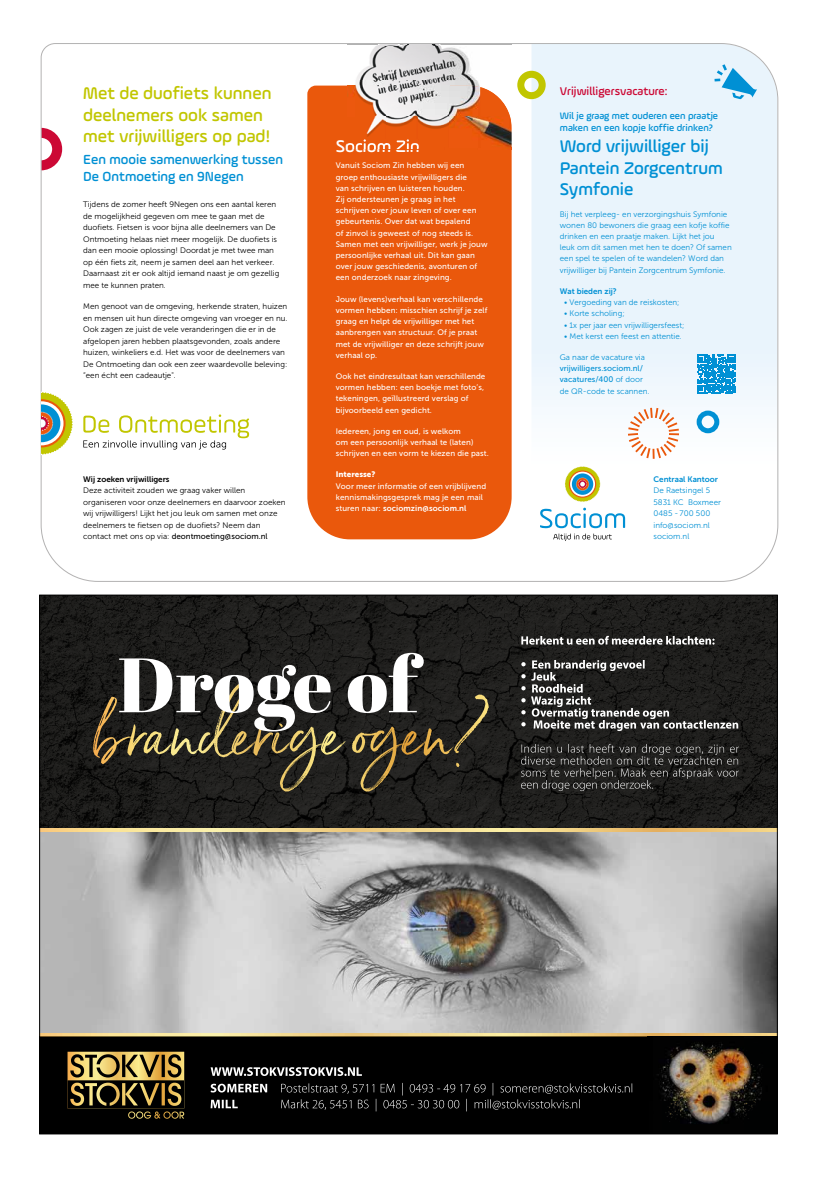
<style>
.page{position:relative;width:820px;height:1177px;background:#fff}
.page>*{position:absolute;margin:0;border:0;box-sizing:border-box;transform-origin:0 0}
.t1{font:500 18px/21.6px "Ample Soft";color:#c1c600}
.t2{font:500 18px/21.6px "Ample Soft";color:#0090d4}
.t3{font:500 18px "Ample Soft";color:#fff}
.t4{font:500 14px/16.8px "Ample Soft";color:#0090d4}
.t5{font:500 12px "Ample Soft";color:#cc0935}
.t6{font:500 10px/12px "Ample Soft";color:#0090d4}
.t7{font:8px/11.2px "Museo Sans 500";letter-spacing:.01em;color:#fff}
.t8{font:8px/11.5px "Museo Sans 300";color:#000}
.t9{font:8px/11.2px "Museo Sans 300";color:#0090d4}
.t10{font:8px/11.2px "Museo Sans 500";color:#0090d4}
.t11{font:8px "Museo Sans 500";color:#000}
.t12{font:8px "Museo Sans 700";letter-spacing:.01em;color:#fff}
.t13{font:8px "Museo Sans 700";color:#0090d4}
.t14{font:8px "Museo Sans 700";color:#000}
.t15{font:8px "Museo Sans 900";color:#fff}
.s1{font-family:"Museo Sans 300"}
.s2{font-family:"Museo Sans 500"}
</style>
<div class="page">
<div style="left:40px;top:595px;width:737px;height:538px;background:#000"></div>
<svg style="left:41px;top:1035px;width:734px;height:1px"></svg>
<img style="left:41px;top:596px;width:734px;height:439px">
<svg style="left:119px;top:653px;width:304px;height:92px;background:#615f59"></svg>
<svg style="left:521px;top:744px;width:217px;height:47px;background:#323230"></svg>
<svg style="left:521px;top:660px;width:217px;height:71px;background:#3e3d3c"></svg>
<svg style="left:521px;top:636px;width:193px;height:8px;background:#767574"></svg>
<svg style="left:210px;top:1099px;width:28px;height:9px"></svg>
<svg style="left:210px;top:1083px;width:57px;height:9px"></svg>
<svg style="left:281px;top:1082px;width:351px;height:29px"></svg>
<svg style="left:210px;top:1067px;width:152px;height:8px"></svg>
<svg style="left:67px;top:1051px;width:117px;height:57px"></svg>
<img style="left:657px;top:1043px;width:106px;height:81px">
<svg style="left:41px;top:43px;width:737px;height:539px"></svg>
<svg style="left:714px;top:64px;width:42px;height:35px"></svg>
<svg style="left:696px;top:354px;width:39px;height:39px;background:#2ea4dc"></svg>
<div style="left:307px;top:86px;width:204px;height:453px;background:#ea580c"></div>
<img style="left:511px;top:47px;width:1px;height:100px">
<img style="left:347px;top:45px;width:33px;height:20px">
<img style="left:380px;top:45px;width:131px;height:2px">
<img style="left:347px;top:65px;width:8px;height:74px">
<img style="left:347px;top:44px;width:164px;height:1px">
<img style="left:418px;top:147px;width:93px;height:2px">
<img style="left:347px;top:139px;width:71px;height:10px">
<img style="left:355px;top:47px;width:156px;height:33px">
<img style="left:355px;top:80px;width:125px;height:6px">
<img style="left:480px;top:80px;width:31px;height:6px">
<img style="left:355px;top:86px;width:156px;height:61px">
<img style="left:355px;top:139px;width:63px;height:8px">
<svg style="left:42px;top:391px;width:31px;height:64px"></svg>
<svg style="left:83px;top:414px;width:166px;height:35px"></svg>
<svg style="left:540px;top:466px;width:85px;height:75px"></svg>
<svg style="left:625px;top:406px;width:55px;height:54px"></svg>
<div style="left:696px;top:410px;width:23px;height:23px;border:5px solid #0090d4;border-radius:50%"></div>
<h1 class="t1" style="left:83px;top:82px;width:190px">Met de duofiets kunnen deelnemers ook samen met vrijwilligers op pad!</h1>
<h2 class="t4" style="left:83px;top:151px;width:201px">Een mooie samenwerking tussen<br>De Ontmoeting en 9Negen</h2>
<p class="t8" style="left:83px;top:199px;width:197px">Tijdens de zomer heeft 9Negen ons een aantal keren de mogelijkheid gegeven om mee te gaan met de duofiets. Fietsen is voor bijna alle deelnemers van De Ontmoeting helaas niet meer mogelijk. De duofiets is dan een mooie oplossing! Doordat je met twee man op één fiets zit, neem je samen deel aan het verkeer.<br>Daarnaast zit er ook altijd iemand naast je om gezellig mee te kunnen praten.</p>
<p class="t8" style="left:83px;top:301px;width:206px">Men genoot van de omgeving, herkende straten, huizen en mensen uit hun directe omgeving van vroeger en nu.<br>Ook zagen ze juist de vele veranderingen die er in de afgelopen jaren hebben plaatsgevonden, zoals andere huizen, winkeliers e.d. Het was voor de deelnemers van De Ontmoeting dan ook een zeer waardevolle beleving: “een écht een cadeautje".</p>
<p class="t14" style="left:83px;top:474px;width:88px">Wij zoeken vrijwilligers</p>
<p class="t8" style="left:83px;top:485px;width:204px">Deze activiteit zouden we graag vaker willen organiseren voor onze deelnemers en daarvoor zoeken wij vrijwilligers! Lijkt het jou leuk om samen met onze deelnemers te fietsen op de duofiets? Neem dan</p>
<p class="t11" style="left:83px;top:532px;width:186px"><span class="s1">contact met ons op via:</span> deontmoeting@sociom.nl</p>
<h1 class="t3" style="left:335px;top:135px;width:85px">Sociom Zin</h1>
<p class="t7" style="left:335px;top:160px;width:153px">Vanuit Sociom Zin hebben wij een groep enthousiaste vrijwilligers die<br>van schrijven en luisteren houden.<br>Zij ondersteunen je graag in het schrijven over jouw leven of over een gebeurtenis. Over dat wat bepalend<br>of zinvol is geweest of nog steeds is.<br>Samen met een vrijwilliger, werk je jouw persoonlijke verhaal uit. Dit kan gaan over jouw geschiedenis, avonturen of een onderzoek naar zingeving.</p>
<p class="t7" style="left:335px;top:293px;width:153px">Jouw (levens)verhaal kan verschillende vormen hebben: misschien schrijf je zelf graag en helpt de vrijwilliger met het aanbrengen van structuur. Of je praat met de vrijwilliger en deze schrijft jouw verhaal op.</p>
<p class="t7" style="left:335px;top:370px;width:151px">Ook het eindresultaat kan verschillende vormen hebben: een boekje met foto’s, tekeningen, geïllustreerd verslag of bijvoorbeeld een gedicht.</p>
<p class="t7" style="left:335px;top:425px;width:155px">Iedereen, jong en oud, is welkom<br>om een persoonlijk verhaal te (laten) schrijven en een vorm te kiezen die past.</p>
<p class="t15" style="left:335px;top:470px;width:41px">Interesse?</p>
<p class="t7" style="left:335px;top:480px;width:152px">Voor meer informatie of een vrijblijvend kennismakingsgesprek mag je een mail</p>
<p class="t12" style="left:335px;top:504px;width:132px"><span class="s2">sturen naar:</span> sociomzin@sociom.nl</p>
<h3 class="t5" style="left:559px;top:83px;width:109px">Vrijwilligersvacature:</h3>
<p class="t6" style="left:559px;top:109px;width:160px">Wil je graag met ouderen een praatje maken en een kopje koffie drinken?</p>
<h1 class="t2" style="left:559px;top:135px;width:164px">Word vrijwilliger bij<br>Pantein Zorgcentrum<br>Symfonie</h1>
<p class="t9" style="left:559px;top:208px;width:173px">Bij het verpleeg- en verzorgingshuis Symfonie wonen 80 bewoners die graag een kofje koffie drinken en een praatje maken. Lijkt het jou<br>leuk om dit samen met hen te doen? Of samen een spel te spelen of te wandelen? Word dan vrijwilliger bij Pantein Zorgcentrum Symfonie.</p>
<p class="t13" style="left:559px;top:287px;width:58px">Wat bieden zij?</p>
<p class="t9" style="left:564px;top:297px;width:117px">• Vergoeding van de reiskosten;</p>
<p class="t9" style="left:564px;top:308px;width:62px">• Korte scholing;</p>
<p class="t9" style="left:564px;top:319px;width:122px">• 1x per jaar een vrijwilligersfeest;</p>
<p class="t9" style="left:564px;top:330px;width:119px">• Met kerst een feest en attentie.</p>
<p class="t9" style="left:559px;top:351px;width:87px">Ga naar de vacature via</p>
<p class="t10" style="left:559px;top:363px;width:84px">vrijwilligers.sociom.nl/ vacatures/400 <span class="s1">of door</span></p>
<p class="t9" style="left:559px;top:385px;width:91px">de QR-code te scannen.</p>
<p class="t13" style="left:653px;top:474px;width:66px">Centraal Kantoor</p>
<p class="t9" style="left:653px;top:485px;width:69px;line-height:11.5px">De Raetsingel 5<br>5831 KC Boxmeer<br>0485 - 700 500 info@sociom.nl sociom.nl</p>
</div>
